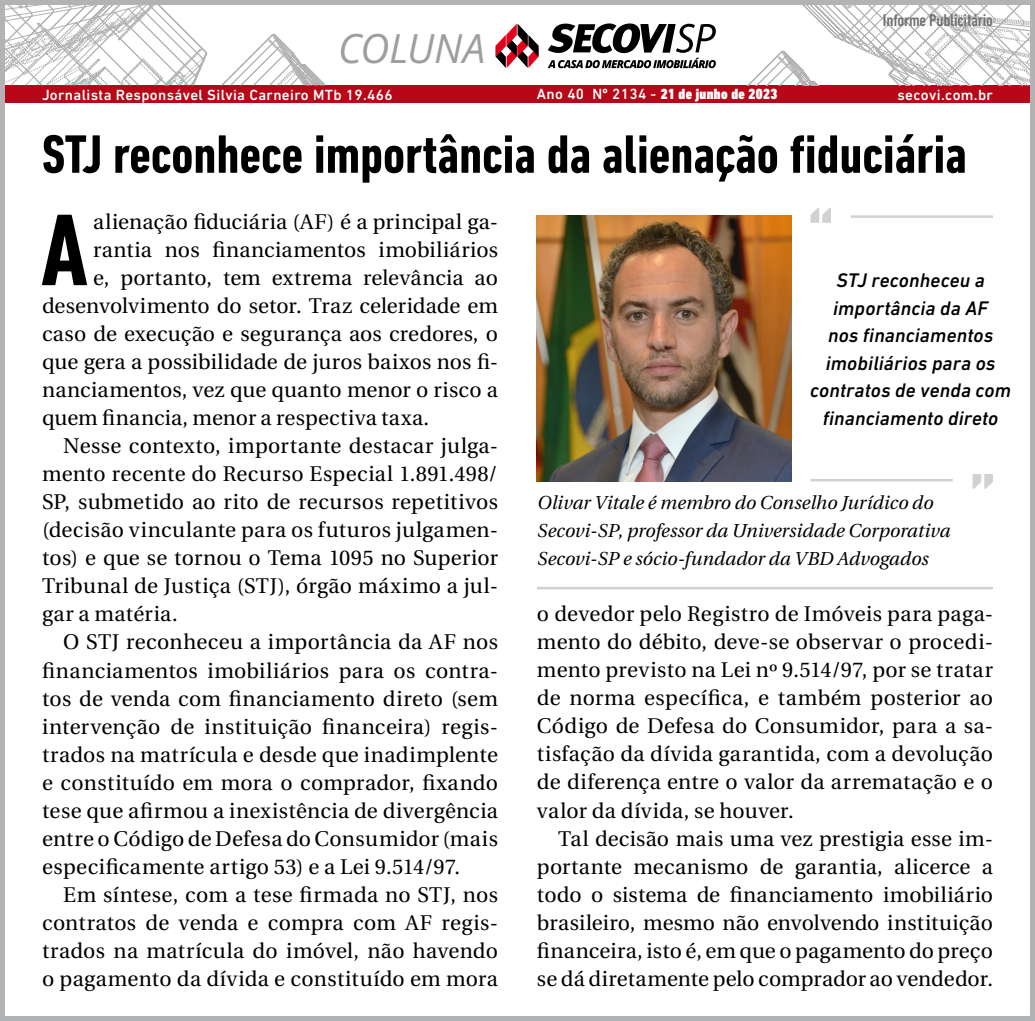
<style>
.page{position:relative;width:1035px;height:1021px;background:#fff}
.page>*{position:absolute;margin:0;border:0;box-sizing:border-box;transform-origin:0 0}
.t1{font:700 condensed 103.5px "DIN Next LT Pro";color:#000}
.t2{font:700 condensed 55px "DIN Next LT Pro";color:#000}
.t3{font:italic 40px "Open Sans";letter-spacing:-.005em;color:#9c9e9f}
.t4{font:21.25px/28px "Utopia";letter-spacing:.015em;color:#000;text-align:justify}
.t5{font:italic 500 20px/27.5px "DIN Next LT Pro";letter-spacing:.01em;color:#000;text-align:center}
.t6{font:italic 18.75px/28px "Utopia";letter-spacing:.005em;color:#000}
.t7{font:500 condensed 17.5px "DIN Next LT Pro";letter-spacing:-.01em;color:#707172}
.t8{font:500 15px "DIN Next LT Pro";letter-spacing:.025em;color:#fff}
.t9{font:900 condensed 15px "DIN Next LT Pro";letter-spacing:.025em;color:#fff}
.s1{font-weight:500;font-stretch:normal}
</style>
<div class="page">
<div style="left:0;top:85px;width:1035px;height:18px;background:#b80718"></div>
<svg style="left:972px;top:474px;width:21px;height:15px"></svg>
<hr style="left:810px;top:479px;width:142px;height:2px;background:#d0d1d2">
<svg style="left:810px;top:208px;width:21px;height:15px"></svg>
<hr style="left:851px;top:215px;width:142px;height:3px;background:#d0d1d2">
<hr style="left:537px;top:587px;width:456px;height:2px;background:#d0d1d2">
<img style="left:537px;top:215px;width:254px;height:266px">
<svg style="left:6px;top:6px;width:320px;height:80px"></svg>
<svg style="left:746px;top:6px;width:283px;height:80px"></svg>
<svg style="left:496px;top:24px;width:42px;height:44px"></svg>
<svg style="left:548px;top:23px;width:168px;height:45px"></svg>
<div style="left:0;top:0;width:1035px;height:1020px;border:5px solid #b1b3b4"></div>
<h3 class="t3" style="left:338px;top:21px;width:149px">COLUNA</h3>
<p class="t7" style="left:883px;top:10px;width:112px">Informe Publicitário</p>
<p class="t8" style="left:42px;top:86px;width:352px">Jornalista Responsável Silvia Carneiro MTb 19.466</p>
<p class="t9" style="left:537px;top:85px;width:242px"><span class="s1">Ano 40 Nº 2134 -</span> 21 de junho de 2023</p>
<p class="t8" style="left:897px;top:86px;width:97px">secovi.com.br</p>
<h2 class="t2" style="left:42px;top:123px;width:926px">STJ reconhece importância da alienação fiduciária</h2>
<h1 class="t1" style="left:41px;top:191px;width:48px">A</h1>
<p class="t4" style="left:93px;top:208px;width:406px">alienação fiduciária (AF) é a principal ga-</p>
<p class="t4" style="left:93px;top:236px;width:406px">rantia nos financiamentos imobiliários</p>
<p class="t4" style="left:93px;top:264px;width:406px">e, portanto, tem extrema relevância ao</p>
<p class="t4" style="left:42px;top:292px;width:457px">desenvolvimento do setor. Traz celeridade em</p>
<p class="t4" style="left:42px;top:320px;width:457px">caso de execução e segurança aos credores, o</p>
<p class="t4" style="left:42px;top:348px;width:457px">que gera a possibilidade de juros baixos nos fi-</p>
<p class="t4" style="left:42px;top:376px;width:457px">nanciamentos, vez que quanto menor o risco a</p>
<p class="t4" style="left:42px;top:404px;width:389px">quem financia, menor a respectiva taxa.</p>
<p class="t4" style="left:63px;top:432px;width:436px">Nesse contexto, importante destacar julga-</p>
<p class="t4" style="left:42px;top:460px;width:457px">mento recente do Recurso Especial 1.891.498/</p>
<p class="t4" style="left:42px;top:488px;width:457px">SP, submetido ao rito de recursos repetitivos</p>
<p class="t4" style="left:42px;top:516px;width:457px">(decisão vinculante para os futuros julgamen-</p>
<p class="t4" style="left:42px;top:544px;width:457px">tos) e que se tornou o Tema 1095 no Superior</p>
<p class="t4" style="left:42px;top:572px;width:457px">Tribunal de Justiça (STJ), órgão máximo a jul-</p>
<p class="t4" style="left:42px;top:600px;width:137px">gar a matéria.</p>
<p class="t4" style="left:63px;top:628px;width:436px">O STJ reconheceu a importância da AF nos</p>
<p class="t4" style="left:42px;top:656px;width:457px">financiamentos imobiliários para os contra-</p>
<p class="t4" style="left:42px;top:684px;width:457px">tos de venda com financiamento direto (sem</p>
<p class="t4" style="left:42px;top:712px;width:457px">intervenção de instituição financeira) regis-</p>
<p class="t4" style="left:42px;top:740px;width:457px">trados na matrícula e desde que inadimplente</p>
<p class="t4" style="left:42px;top:768px;width:457px">e constituído em mora o comprador, fixando</p>
<p class="t4" style="left:42px;top:796px;width:457px">tese que afirmou a inexistência de divergência</p>
<p class="t4" style="left:42px;top:824px;width:457px">entre o Código de Defesa do Consumidor (mais</p>
<p class="t4" style="left:42px;top:852px;width:420px">especificamente artigo 53) e a Lei 9.514/97.</p>
<p class="t4" style="left:63px;top:880px;width:436px">Em síntese, com a tese firmada no STJ, nos</p>
<p class="t4" style="left:42px;top:908px;width:457px">contratos de venda e compra com AF regis-</p>
<p class="t4" style="left:42px;top:936px;width:457px">trados na matrícula do imóvel, não havendo</p>
<p class="t4" style="left:42px;top:964px;width:457px">o pagamento da dívida e constituído em mora</p>
<p class="t5" style="left:810px;top:266px;width:202px">STJ reconheceu a importância da AF<br>nos financiamentos imobiliários para os contratos de venda com financiamento direto</p>
<p class="t6" style="left:537px;top:489px;width:414px">Olivar Vitale é membro do Conselho Jurídico do<br>Secovi-SP, professor da Universidade Corporativa<br>Secovi-SP e sócio-fundador da VBD Advogados</p>
<p class="t4" style="left:537px;top:600px;width:457px">o devedor pelo Registro de Imóveis para paga&shy;mento do débito, deve-se observar o procedi&shy;mento previsto na Lei nº 9.514/97, por se tratar de norma específica, e também posterior ao Código de Defesa do Consumidor, para a sa&shy;tisfação da dívida garantida, com a devolução de diferença entre o valor da arrematação e o valor da dívida, se houver.</p>
<p class="t4" style="left:537px;top:824px;width:457px;text-indent:21px">Tal decisão mais uma vez prestigia esse im&shy;portante mecanismo de garantia, alicerce a todo o sistema de financiamento imobiliário brasileiro, mesmo não envolvendo instituição financeira, isto é, em que o pagamento do preço se dá diretamente pelo comprador ao vendedor.</p>
</div>
